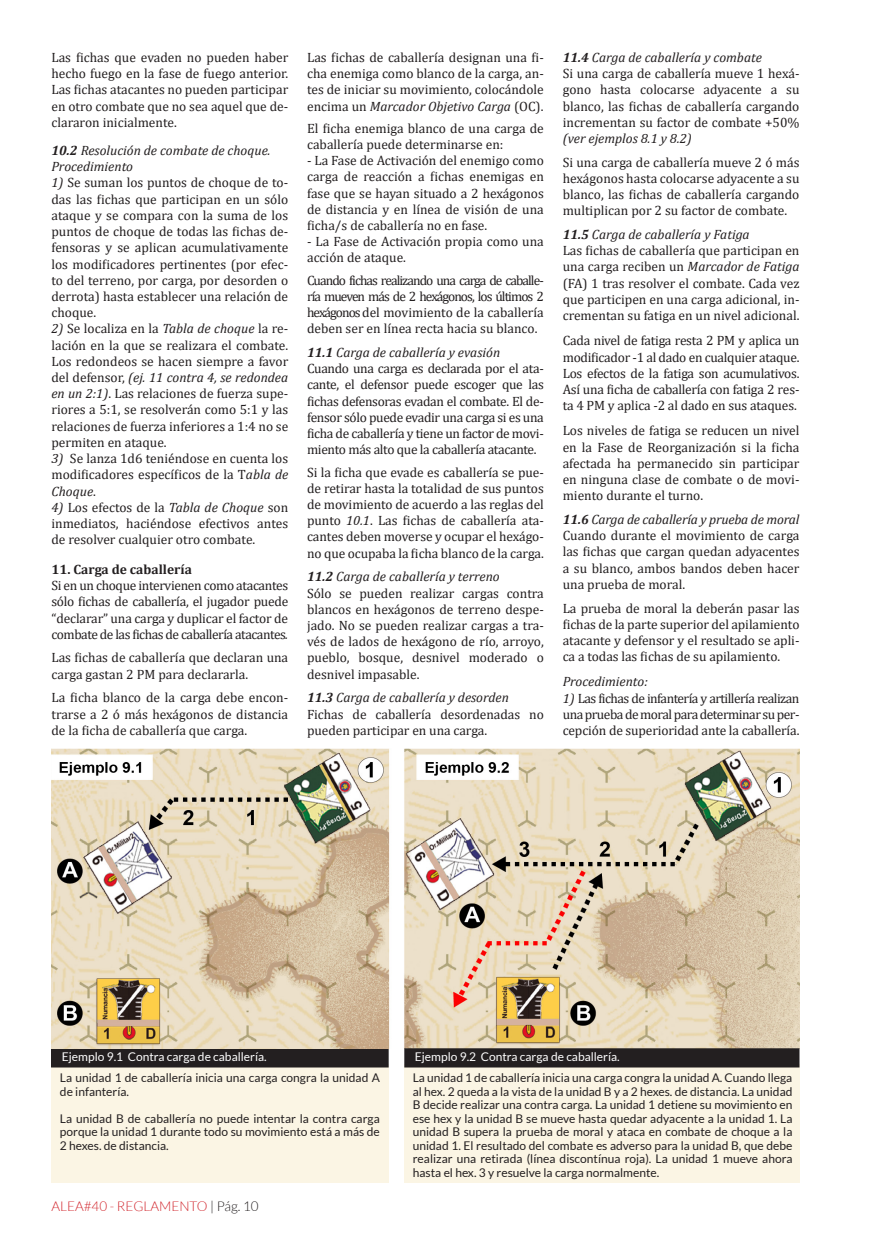
<style>
.page{position:relative;width:872px;height:1234px;background:#fff}
.page>*{position:absolute;margin:0;border:0;box-sizing:border-box;transform-origin:0 0}
.RELLENO_REGLAS{font:13.5px/16.2px "Cambria";color:#231f20;text-align:justify}
.RELLENO_REGLAS-2{font:italic 13.5px "Cambria";color:#231f20}
.t1{font:300 13.5px "Lato";color:#d1232a}
.RELLENO_REGLAS-3{font:700 13.5px "Cambria";color:#231f20}
.TITULAR_SUMARIO_-2A{font:12px/13.5px "Lato";color:#231f20;text-align:justify}
.t2{font:12px "Lato";color:#fff}
.s1{font-weight:700}
.s2{font-style:italic}
.s3{color:#231f20}
</style>
<div class="page">
<div style="left:404px;top:1064px;width:395px;height:118px;background:#fbf5e4"></div>
<div style="left:51px;top:1064px;width:338px;height:118px;background:#fbf5e4"></div>
<div style="left:52px;top:1048px;width:336px;height:18px;background:#231f20"></div>
<div style="left:51px;top:1047px;width:338px;height:20px;border:2px solid #231f20"></div>
<img style="left:51px;top:748px;width:748px;height:299px">
<div style="left:405px;top:1048px;width:393px;height:18px;background:#231f20"></div>
<div style="left:404px;top:1047px;width:395px;height:20px;border:2px solid #231f20"></div>
<p class="RELLENO_REGLAS" style="left:51px;top:49px;width:238px">Las fichas que evaden no pueden haber hecho fuego en la fase de fuego anterior.<br>Las fichas atacantes no pueden participar en otro combate que no sea aquel que de&shy;clararon inicialmente.</p>
<p class="RELLENO_REGLAS-2" style="left:51px;top:141px;width:220px"><span class="s1">10.2</span> Resolución de combate de choque.</p>
<p class="RELLENO_REGLAS-2" style="left:51px;top:157px;width:83px">Procedimiento</p>
<p class="RELLENO_REGLAS" style="left:51px;top:175px;width:238px"><span class="s2">1)</span> Se suman los puntos de choque de to&shy;das las fichas que participan en un sólo ataque y se compara con la suma de los puntos de choque de todas las fichas de&shy;fensoras y se aplican acumulativamente los modificadores pertinentes (por efec&shy;to del terreno, por carga, por desorden o derrota) hasta establecer una relación de choque.</p>
<p class="RELLENO_REGLAS" style="left:51px;top:320px;width:238px"><span class="s2">2)</span> Se localiza en la <span class="s2">Tabla de choque</span> la re&shy;lación en la que se realizara el combate.<br>Los redondeos se hacen siempre a favor del defensor, <span class="s2">(ej. 11 contra 4, se redondea en un 2:1)</span>. Las relaciones de fuerza supe&shy;riores a 5:1, se resolverán como 5:1 y las relaciones de fuerza inferiores a 1:4 no se permiten en ataque.</p>
<p class="RELLENO_REGLAS" style="left:51px;top:450px;width:238px"><span class="s2">3)</span> Se lanza 1d6 teniéndose en cuenta los modificadores específicos de la T<span class="s2">abla de Choque</span>.</p>
<p class="RELLENO_REGLAS" style="left:51px;top:499px;width:238px"><span class="s2">4)</span> Los efectos de la <span class="s2">Tabla de Choque</span> son inmediatos, haciéndose efectivos antes de resolver cualquier otro combate.</p>
<p class="RELLENO_REGLAS-3" style="left:51px;top:559px;width:142px">11. Carga de caballería</p>
<p class="RELLENO_REGLAS" style="left:51px;top:577px;width:238px">Si en un choque intervienen como atacantes sólo fichas de caballería, el jugador puede “declarar” una carga y duplicar el factor de combate de las fichas de caballería atacantes<span class="s2">.</span></p>
<p class="RELLENO_REGLAS" style="left:51px;top:649px;width:238px">Las fichas de caballería que declaran una carga gastan 2 PM para declararla.</p>
<p class="RELLENO_REGLAS" style="left:51px;top:689px;width:238px">La ficha blanco de la carga debe encon&shy;trarse a 2 ó más hexágonos de distancia de la ficha de caballería que carga.</p>
<p class="RELLENO_REGLAS" style="left:307px;top:49px;width:238px">Las fichas de caballería designan una fi&shy;cha enemiga como blanco de la carga, an&shy;tes de iniciar su movimiento, colocándole encima un <span class="s2">Marcador Objetivo Carga</span> (OC).</p>
<p class="RELLENO_REGLAS" style="left:307px;top:120px;width:238px">El ficha enemiga blanco de una carga de caballería puede determinarse en:</p>
<p class="RELLENO_REGLAS" style="left:307px;top:152px;width:238px">- La Fase de Activación del enemigo como carga de reacción a fichas enemigas en fase que se hayan situado a 2 hexágonos de distancia y en línea de visión de una ficha/s de caballería no en fase.</p>
<p class="RELLENO_REGLAS" style="left:307px;top:233px;width:238px">- La Fase de Activación propia como una acción de ataque.</p>
<p class="RELLENO_REGLAS" style="left:307px;top:272px;width:238px">Cuando fichas realizando una carga de caballe&shy;ría mueven más de 2 hexágonos, los últimos 2 hexágonos del movimiento de la caballería deben ser en línea recta hacia su blanco.</p>
<p class="RELLENO_REGLAS-2" style="left:307px;top:343px;width:195px"><span class="s1">11.1</span> Carga de caballería y evasión</p>
<p class="RELLENO_REGLAS" style="left:307px;top:360px;width:238px">Cuando una carga es declarada por el ata&shy;cante, el defensor puede escoger que las fichas defensoras evadan el combate. El de&shy;fensor sólo puede evadir una carga si es una ficha de caballería y tiene un factor de movi&shy;miento más alto que la caballería atacante.</p>
<p class="RELLENO_REGLAS" style="left:307px;top:463px;width:238px">Si la ficha que evade es caballería se pue&shy;de retirar hasta la totalidad de sus puntos de movimiento de acuerdo a las reglas del punto <span class="s2">10.1</span>. Las fichas de caballería ata&shy;cantes deben moverse y ocupar el hexágo&shy;no que ocupaba la ficha blanco de la carga.</p>
<p class="RELLENO_REGLAS-2" style="left:307px;top:567px;width:194px"><span class="s1">11.2</span> Carga de caballería y terreno</p>
<p class="RELLENO_REGLAS" style="left:307px;top:584px;width:238px">Sólo se pueden realizar cargas contra blancos en hexágonos de terreno despe&shy;jado. No se pueden realizar cargas a tra&shy;vés de lados de hexágono de río, arroyo, pueblo, bosque, desnivel moderado o desnivel impasable.</p>
<p class="RELLENO_REGLAS-2" style="left:307px;top:688px;width:203px"><span class="s1">11.3</span> Carga de caballería y desorden</p>
<p class="RELLENO_REGLAS" style="left:307px;top:705px;width:238px">Fichas de caballería desordenadas no pueden participar en una carga.</p>
<p class="RELLENO_REGLAS-2" style="left:562px;top:48px;width:201px"><span class="s1">11.4</span> Carga de caballería y combate</p>
<p class="RELLENO_REGLAS" style="left:562px;top:65px;width:238px">Si una carga de caballería mueve 1 hexá&shy;gono hasta colocarse adyacente a su blanco, las fichas de caballería cargando incrementan su factor de combate +50% <span class="s2">(ver ejemplos 8.1 y 8.2)</span></p>
<p class="RELLENO_REGLAS" style="left:562px;top:154px;width:238px">Si una carga de caballería mueve 2 ó más hexágonos hasta colocarse adyacente a su blanco, las fichas de caballería cargando multiplican por 2 su factor de combate.</p>
<p class="RELLENO_REGLAS-2" style="left:562px;top:225px;width:188px"><span class="s1">11.5</span> Carga de caballería y Fatiga</p>
<p class="RELLENO_REGLAS" style="left:562px;top:242px;width:238px">Las fichas de caballería que participan en una carga reciben un <span class="s2">Marcador de Fatiga </span>(FA) 1 tras resolver el combate. Cada vez que participen en una carga adicional, in&shy;crementan su fatiga en un nivel adicional.</p>
<p class="RELLENO_REGLAS" style="left:562px;top:332px;width:238px">Cada nivel de fatiga resta 2 PM y aplica un modificador -1 al dado en cualquier ataque.<br>Los efectos de la fatiga son acumulativos.<br>Así una ficha de caballería con fatiga 2 res&shy;ta 4 PM y aplica -2 al dado en sus ataques.</p>
<p class="RELLENO_REGLAS" style="left:562px;top:422px;width:238px">Los niveles de fatiga se reducen un nivel en la Fase de Reorganización si la ficha afectada ha permanecido sin participar en ninguna clase de combate o de movi&shy;miento durante el turno.</p>
<p class="RELLENO_REGLAS-2" style="left:562px;top:509px;width:238px"><span class="s1">11.6</span> Carga de caballería y prueba de moral</p>
<p class="RELLENO_REGLAS" style="left:562px;top:527px;width:238px">Cuando durante el movimiento de carga las fichas que cargan quedan adyacentes a su blanco, ambos bandos deben hacer una prueba de moral.</p>
<p class="RELLENO_REGLAS" style="left:562px;top:599px;width:238px">La prueba de moral la deberán pasar las fichas de la parte superior del apilamiento atacante y defensor y el resultado se apli&shy;ca a todas las fichas de su apilamiento.</p>
<p class="RELLENO_REGLAS-2" style="left:562px;top:672px;width:87px">Procedimiento:</p>
<p class="RELLENO_REGLAS" style="left:562px;top:689px;width:238px"><span class="s2">1)</span> Las fichas de infantería y artillería realizan una prueba de moral para determinar su per&shy;cepción de superioridad ante la caballería.</p>
<p class="t2" style="left:62px;top:1049px;width:206px">Ejemplo 9.1 Contra carga de caballería.</p>
<p class="t2" style="left:415px;top:1049px;width:206px">Ejemplo 9.2 Contra carga de caballería.</p>
<p class="TITULAR_SUMARIO_-2A" style="left:60px;top:1070px;width:321px">La unidad 1 de caballería inicia una carga congra la unidad A de infantería.</p>
<p class="TITULAR_SUMARIO_-2A" style="left:60px;top:1111px;width:321px">La unidad B de caballería no puede intentar la contra carga porque la unidad 1 durante todo su movimiento está a más de 2 hexes. de distancia.</p>
<p class="TITULAR_SUMARIO_-2A" style="left:413px;top:1070px;width:381px">La unidad 1 de caballería inicia una carga congra la unidad A. Cuando llega al hex. 2 queda a la vista de la unidad B y a 2 hexes. de distancia. La unidad B decide realizar una contra carga. La unidad 1 detiene su movimiento en ese hex y la unidad B se mueve hasta quedar adyacente a la unidad 1. La unidad B supera la prueba de moral y ataca en combate de choque a la unidad 1. El resultado del combate es adverso para la unidad B, que debe realizar una retirada (línea discontínua roja). La unidad 1 mueve ahora hasta el hex. 3 y resuelve la carga normalmente.</p>
<p class="t1" style="left:51px;top:1198px;width:209px">ALEA#40 - REGLAMENTO <span class="s3">| Pág. 10</span></p>
</div>
